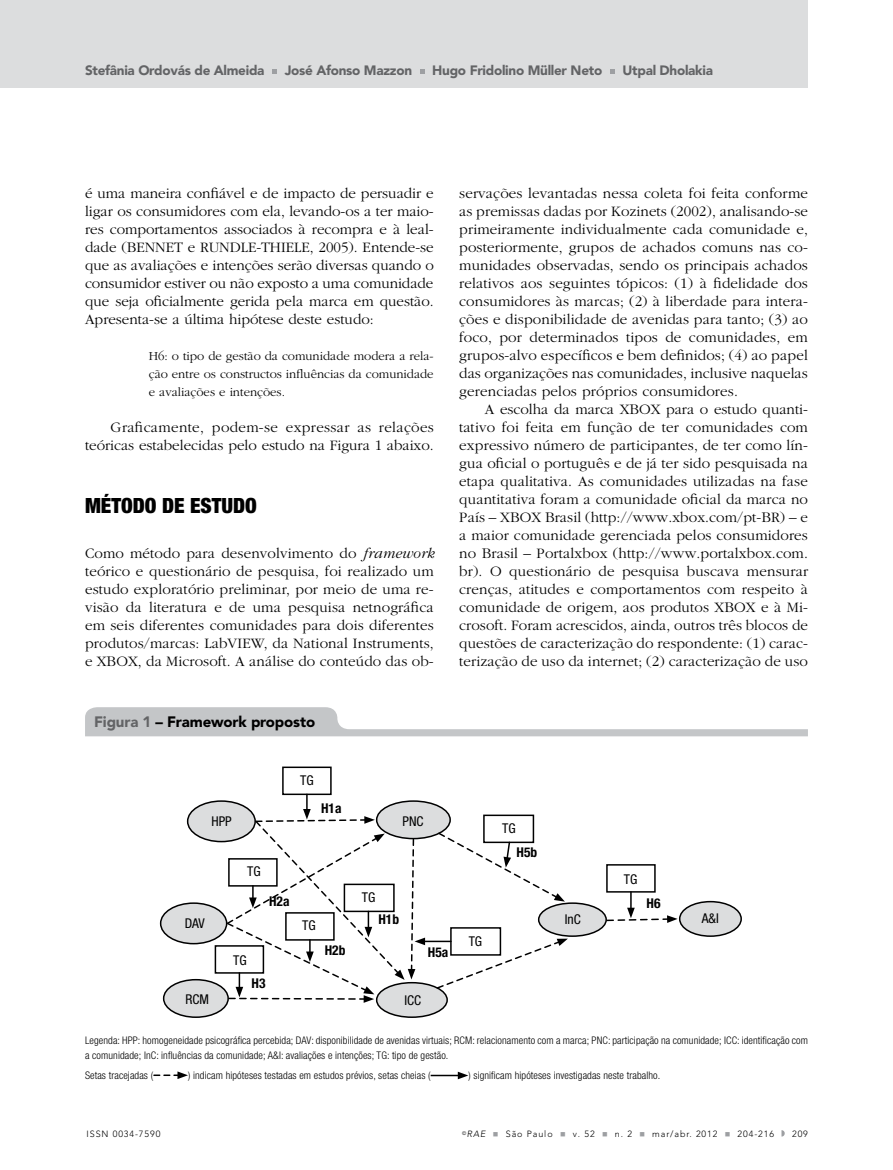
<style>
.page{position:relative;width:893px;height:1170px;background:#fff}
.page>*{position:absolute;margin:0;border:0;box-sizing:border-box;transform-origin:0 0}
.t1{font:900 condensed 21px "Helvetica Neue LT Std";color:#000}
.t2{font:300 15px/18px "Garamond";letter-spacing:.01em;color:#000;text-align:justify}
.t3{font:900 15px "Avenir";letter-spacing:-.01em;color:#000}
.t4{font:900 13.5px "Avenir LT Std";letter-spacing:-.02em;color:#636466}
.t5{font:condensed 13.5px "Helvetica Neue LT Std";color:#000}
.t6{font:700 condensed 13.5px "Helvetica Neue LT Std";color:#000}
.t7{font:300 12.75px/18px "Garamond";color:#000;text-align:justify}
.t8{font:300 condensed 10.5px/15px "Helvetica Neue LT Std";letter-spacing:.01em;color:#000}
.t9{font:300 9px "Avenir LT Std";letter-spacing:.1em;color:#000}
.s1{font-style:italic}
.s2{color:#636466}
.s3{color:#9d9fa2}
</style>
<div class="page">
<div style="left:0;top:0;width:808px;height:87px;background:#dcddde"></div>
<svg style="left:272px;top:69px;width:5px;height:5px"></svg>
<svg style="left:420px;top:69px;width:4px;height:5px"></svg>
<svg style="left:610px;top:69px;width:4px;height:5px"></svg>
<svg style="left:781px;top:1130px;width:4px;height:6px"></svg>
<svg style="left:85px;top:707px;width:723px;height:29px"></svg>
<div style="left:188px;top:801px;width:67px;height:40px;background:#dcddde;border-radius:50%"></div>
<div style="left:187px;top:800px;width:69px;height:42px;border:2px solid #000;border-radius:50%"></div>
<div style="left:161px;top:903px;width:66px;height:40px;background:#dcddde;border-radius:50%"></div>
<div style="left:160px;top:902px;width:67px;height:42px;border:2px solid #000;border-radius:50%"></div>
<div style="left:377px;top:801px;width:73px;height:37px;background:#dcddde;border-radius:50%"></div>
<div style="left:539px;top:903px;width:67px;height:33px;background:#dcddde;border-radius:50%"></div>
<div style="left:538px;top:902px;width:69px;height:34px;border:2px solid #000;border-radius:50%"></div>
<div style="left:680px;top:901px;width:61px;height:35px;background:#dcddde;border-radius:50%"></div>
<div style="left:679px;top:900px;width:63px;height:36px;border:2px solid #000;border-radius:50%"></div>
<div style="left:377px;top:982px;width:70px;height:35px;background:#dcddde;border-radius:50%"></div>
<div style="left:376px;top:981px;width:72px;height:36px;border:2px solid #000;border-radius:50%"></div>
<div style="left:164px;top:979px;width:64px;height:38px;background:#dcddde;border-radius:50%"></div>
<div style="left:163px;top:978px;width:66px;height:39px;border:2px solid #000;border-radius:50%"></div>
<svg style="left:435px;top:938px;width:133px;height:51px"></svg>
<div style="left:282px;top:766px;width:50px;height:29px;border:2px solid #000"></div>
<div style="left:215px;top:945px;width:49px;height:28px;border:2px solid #000"></div>
<div style="left:483px;top:814px;width:51px;height:29px;border:2px solid #000"></div>
<svg style="left:437px;top:831px;width:128px;height:70px"></svg>
<div style="left:606px;top:864px;width:50px;height:28px;border:2px solid #000"></div>
<svg style="left:605px;top:891px;width:73px;height:31px"></svg>
<div style="left:450px;top:927px;width:50px;height:27px;background:#fff"></div>
<div style="left:450px;top:927px;width:51px;height:28px;border:2px solid #000"></div>
<hr style="left:423px;top:940px;width:28px;height:2px;background:#000">
<svg style="left:225px;top:794px;width:200px;height:208px"></svg>
<svg style="left:154px;top:1071px;width:34px;height:7px"></svg>
<hr style="left:431px;top:1074px;width:29px;height:2px;background:#000">
<svg style="left:458px;top:1071px;width:10px;height:8px"></svg>
<p class="t4" style="left:85px;top:62px;width:181px">Stefânia Ordovás de Almeida</p>
<p class="t4" style="left:285px;top:62px;width:129px">José Afonso Mazzon</p>
<p class="t4" style="left:432px;top:62px;width:171px">Hugo Fridolino Müller Neto</p>
<p class="t4" style="left:622px;top:62px;width:92px">Utpal Dholakia</p>
<p class="t2" style="left:85px;top:185px;width:350px">é uma maneira confiável e de impacto de persuadir e ligar os consumidores com ela, levando-os a ter maio&shy;res comportamentos associados à recompra e à leal&shy;dade (BENNET e RUNDLE-THIELE, 2005). Entende-se que as avaliações e intenções serão diversas quando o consumidor estiver ou não exposto a uma comunidade que seja oficialmente gerida pela marca em questão.<br>Apresenta-se a última hipótese deste estudo:</p>
<p class="t7" style="left:149px;top:347px;width:286px">H6: o tipo de gestão da comunidade modera a rela&shy;ção entre os constructos influências da comunidade e avaliações e intenções.</p>
<p class="t2" style="left:85px;top:419px;width:350px;text-align:right">Graficamente, podem-se expressar as relações teóricas estabelecidas pelo estudo na Figura 1 abaixo.</p>
<h1 class="t1" style="left:85px;top:493px;width:173px">MÉTODO DE ESTUDO</h1>
<p class="t2" style="left:85px;top:545px;width:350px">Como método para desenvolvimento do <span class="s1">framework </span>teórico e questionário de pesquisa, foi realizado um estudo exploratório preliminar, por meio de uma re&shy;visão da literatura e de uma pesquisa netnográfica em seis diferentes comunidades para dois diferentes produtos/marcas: LabVIEW, da National Instruments, e XBOX, da Microsoft. A análise do conteúdo das ob-</p>
<p class="t2" style="left:459px;top:185px;width:350px">servações levantadas nessa coleta foi feita conforme as premissas dadas por Kozinets (2002), analisando-se primeiramente individualmente cada comunidade e, posteriormente, grupos de achados comuns nas co&shy;munidades observadas, sendo os principais achados relativos aos seguintes tópicos: (1) à fidelidade dos consumidores às marcas; (2) à liberdade para intera&shy;ções e disponibilidade de avenidas para tanto; (3) ao foco, por determinados tipos de comunidades, em grupos-alvo específicos e bem definidos; (4) ao papel das organizações nas comunidades, inclusive naquelas gerenciadas pelos próprios consumidores.</p>
<p class="t2" style="left:459px;top:401px;width:350px;text-indent:26px">A escolha da marca XBOX para o estudo quanti&shy;tativo foi feita em função de ter comunidades com expressivo número de participantes, de ter como lín&shy;gua oficial o português e de já ter sido pesquisada na etapa qualitativa. As comunidades utilizadas na fase quantitativa foram a comunidade oficial da marca no País – XBOX Brasil (http://www.xbox.com/pt-BR) – e a maior comunidade gerenciada pelos consumidores no Brasil – Portalxbox (http://www.portalxbox.com. br). O questionário de pesquisa buscava mensurar crenças, atitudes e comportamentos com respeito à comunidade de origem, aos produtos XBOX e à Mi&shy;crosoft. Foram acrescidos, ainda, outros três blocos de questões de caracterização do respondente: (1) carac&shy;terização de uso da internet; (2) caracterização de uso</p>
<p class="t3" style="left:94px;top:712px;width:222px"><span class="s2">Figura 1</span> – Framework proposto</p>
<p class="t5" style="left:300px;top:772px;width:15px">TG</p>
<p class="t6" style="left:321px;top:799px;width:22px">H1a</p>
<p class="t5" style="left:211px;top:813px;width:22px">HPP</p>
<p class="t5" style="left:402px;top:813px;width:23px">PNC</p>
<p class="t5" style="left:185px;top:915px;width:22px">DAV</p>
<p class="t5" style="left:186px;top:991px;width:25px">RCM</p>
<p class="t5" style="left:247px;top:863px;width:15px">TG</p>
<p class="t6" style="left:269px;top:892px;width:22px">H2a</p>
<p class="t5" style="left:233px;top:952px;width:15px">TG</p>
<p class="t6" style="left:252px;top:975px;width:15px">H3</p>
<p class="t5" style="left:302px;top:917px;width:15px">TG</p>
<p class="t5" style="left:362px;top:889px;width:15px">TG</p>
<p class="t6" style="left:378px;top:911px;width:22px">H1b</p>
<p class="t6" style="left:325px;top:941px;width:22px">H2b</p>
<p class="t6" style="left:428px;top:944px;width:22px">H5a</p>
<p class="t5" style="left:404px;top:992px;width:18px">ICC</p>
<p class="t5" style="left:469px;top:933px;width:15px">TG</p>
<p class="t5" style="left:502px;top:819px;width:15px">TG</p>
<p class="t6" style="left:516px;top:844px;width:22px">H5b</p>
<p class="t5" style="left:624px;top:870px;width:15px">TG</p>
<p class="t6" style="left:646px;top:894px;width:15px">H6</p>
<p class="t5" style="left:565px;top:911px;width:18px">InC</p>
<p class="t5" style="left:702px;top:910px;width:19px">A&amp;I</p>
<p class="t8" style="left:85px;top:1032px;width:724px">Legenda: HPP: homogeneidade psicográfica percebida; DAV: disponibilidade de avenidas virtuais; RCM: relacionamento com a marca; PNC: participação na comunidade; ICC: identificação com a comunidade; InC: influências da comunidade; A&amp;I: avaliações e intenções; TG: tipo de gestão.</p>
<p class="t8" style="left:85px;top:1067px;width:70px">Setas tracejadas (</p>
<p class="t8" style="left:188px;top:1067px;width:244px">) indicam hipóteses testadas em estudos prévios, setas cheias (</p>
<p class="t8" style="left:468px;top:1067px;width:193px">) significam hipóteses investigadas neste trabalho.</p>
<p class="t9" style="left:87px;top:1128px;width:75px">ISSN 0034-7590</p>
<p class="t9" style="left:462px;top:1128px;width:313px"><sup>©</sup><span class="s1">RAE</span> <span class="s3">■</span> São Paulo <span class="s3">■</span> v. 52 <span class="s3">■</span> n. 2 <span class="s3">■</span> mar/abr. 2012 <span class="s3">■</span> 204-216</p>
<p class="t9" style="left:792px;top:1128px;width:17px">209</p>
</div>
